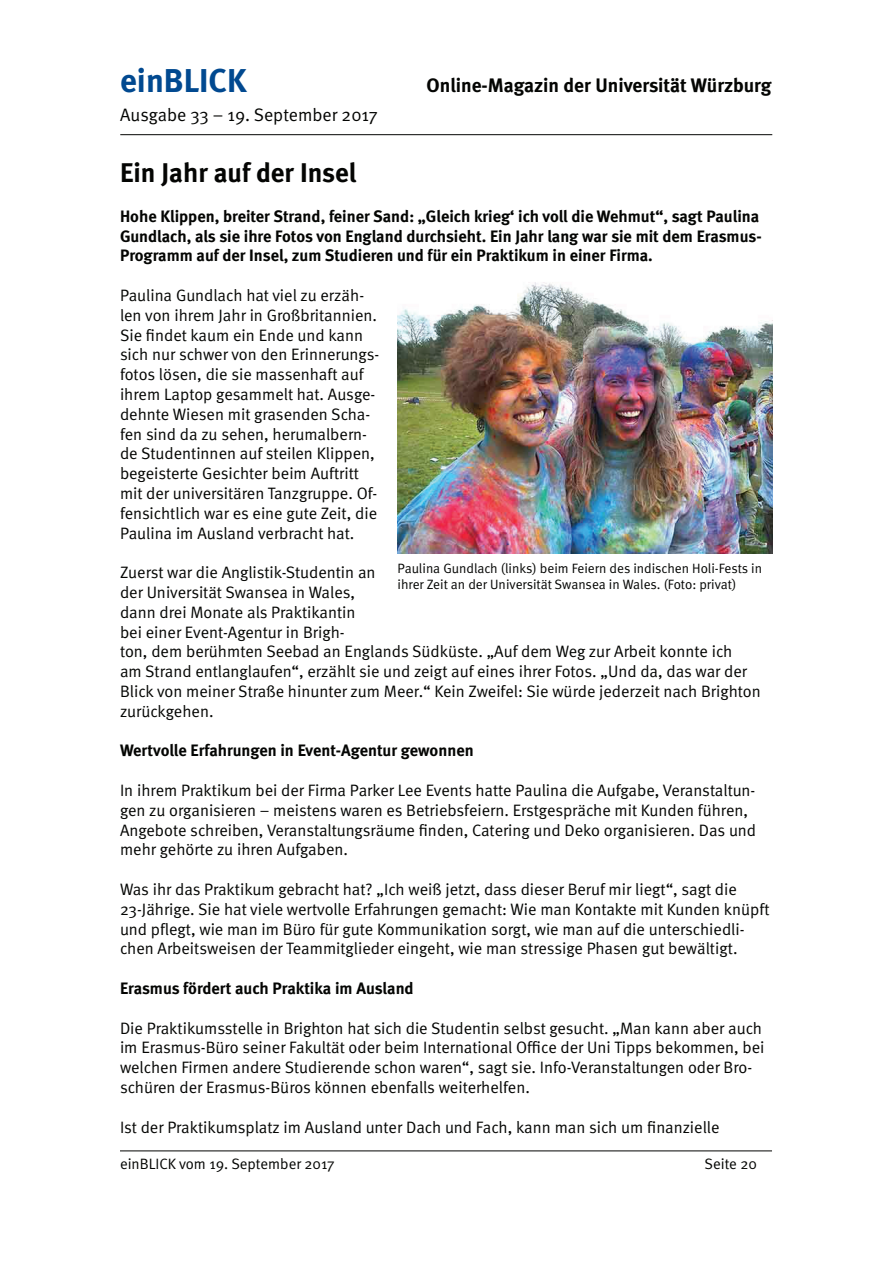
<style>
.page{position:relative;width:893px;height:1263px;background:#fff}
.page>*{position:absolute;margin:0;border:0;box-sizing:border-box;transform-origin:0 0}
.t1{font:700 33px "Meta";color:#014990}
.t2{font:700 27px "Meta";color:#040503}
.t3{font:700 19.5px "Meta";color:#040503}
.t4{font:18px "Meta Normal";color:#040503}
.t5{font:16.5px/19.8px "Meta Normal";color:#040503}
.t6{font:700 16.5px/19.8px "Meta";color:#040503}
.t7{font:15px "Meta Normal";color:#040503}
.t8{font:13.5px/16.2px "Meta Normal";color:#040503}
</style>
<div class="page">
<hr style="left:120px;top:134px;width:652px;height:1px;background:#040503">
<hr style="left:120px;top:1150px;width:652px;height:1px;background:#040503">
<img style="left:398px;top:282px;width:374px;height:271px">
<h1 class="t1" style="left:120px;top:61px;width:128px">einBLICK</h1>
<p class="t3" style="left:427px;top:74px;width:346px">Online-Magazin der Universität Würzburg</p>
<p class="t4" style="left:120px;top:105px;width:259px">Ausgabe 33 – 19. September 2017</p>
<h2 class="t2" style="left:120px;top:157px;width:238px">Ein Jahr auf der Insel</h2>
<p class="t6" style="left:120px;top:206px;width:643px">Hohe Klippen, breiter Strand, feiner Sand: „Gleich krieg‘ ich voll die Wehmut“, sagt Paulina<br>Gundlach, als sie ihre Fotos von England durchsieht. Ein Jahr lang war sie mit dem Erasmus-<br>Programm auf der Insel, zum Studieren und für ein Praktikum in einer Firma.</p>
<p class="t5" style="left:120px;top:285px;width:261px">Paulina Gundlach hat viel zu erzäh&shy;len von ihrem Jahr in Großbritannien.<br>Sie findet kaum ein Ende und kann sich nur schwer von den Erinnerungs&shy;fotos lösen, die sie massenhaft auf ihrem Laptop gesammelt hat. Ausge&shy;dehnte Wiesen mit grasenden Scha&shy;fen sind da zu sehen, herumalbern&shy;de Studentinnen auf steilen Klippen, begeisterte Gesichter beim Auftritt mit der universitären Tanzgruppe. Of&shy;fensichtlich war es eine gute Zeit, die Paulina im Ausland verbracht hat.</p>
<p class="t5" style="left:120px;top:562px;width:642px">Zuerst war die Anglistik-Studentin an<br>der Universität Swansea in Wales,<br>dann drei Monate als Praktikantin<br>bei einer Event-Agentur in Brigh-<br>ton, dem berühmten Seebad an Englands Südküste. „Auf dem Weg zur Arbeit konnte ich<br>am Strand entlanglaufen“, erzählt sie und zeigt auf eines ihrer Fotos. „Und da, das war der Blick von meiner Straße hinunter zum Meer.“ Kein Zweifel: Sie würde jederzeit nach Brighton zurückgehen.</p>
<p class="t6" style="left:120px;top:740px;width:355px">Wertvolle Erfahrungen in Event-Agentur gewonnen</p>
<p class="t5" style="left:120px;top:780px;width:638px">In ihrem Praktikum bei der Firma Parker Lee Events hatte Paulina die Aufgabe, Veranstaltun&shy;gen zu organisieren – meistens waren es Betriebsfeiern. Erstgespräche mit Kunden führen, Angebote schreiben, Veranstaltungsräume finden, Catering und Deko organisieren. Das und mehr gehörte zu ihren Aufgaben.</p>
<p class="t5" style="left:120px;top:879px;width:651px">Was ihr das Praktikum gebracht hat? „Ich weiß jetzt, dass dieser Beruf mir liegt“, sagt die 23-Jährige. Sie hat viele wertvolle Erfahrungen gemacht: Wie man Kontakte mit Kunden knüpft und pflegt, wie man im Büro für gute Kommunikation sorgt, wie man auf die unterschiedli&shy;chen Arbeitsweisen der Teammitglieder eingeht, wie man stressige Phasen gut bewältigt.</p>
<p class="t6" style="left:120px;top:978px;width:295px">Erasmus fördert auch Praktika im Ausland</p>
<p class="t5" style="left:120px;top:1018px;width:646px">Die Praktikumsstelle in Brighton hat sich die Studentin selbst gesucht. „Man kann aber auch im Erasmus-Büro seiner Fakultät oder beim International Office der Uni Tipps bekommen, bei welchen Firmen andere Studierende schon waren“, sagt sie. Info-Veranstaltungen oder Bro&shy;schüren der Erasmus-Büros können ebenfalls weiterhelfen.</p>
<p class="t5" style="left:120px;top:1117px;width:601px">Ist der Praktikumsplatz im Ausland unter Dach und Fach, kann man sich um finanzielle</p>
<p class="t8" style="left:398px;top:560px;width:366px">Paulina Gundlach (links) beim Feiern des indischen Holi-Fests in ihrer Zeit an der Universität Swansea in Wales. (Foto: privat)</p>
<p class="t7" style="left:120px;top:1155px;width:216px">einBLICK vom 19. September 2017</p>
<p class="t7" style="left:705px;top:1155px;width:54px">Seite 20</p>
</div>
